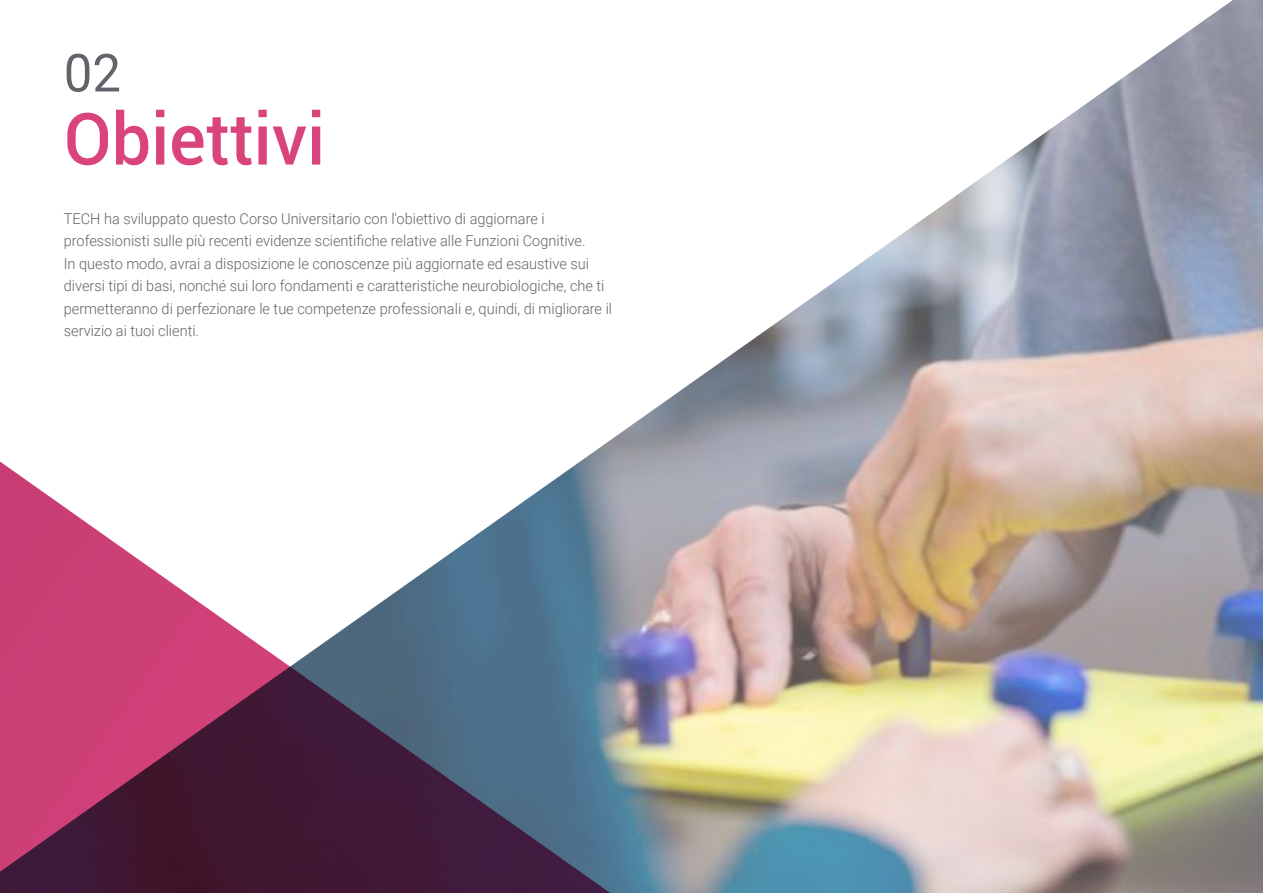
<style>
.page{position:relative;width:1263px;height:893px;background:#fff}
.page>*{position:absolute;margin:0;border:0;box-sizing:border-box;transform-origin:0 0}
.t1{font:500 72px "Roboto";color:#da447d}
.t2{font:52.5px "Roboto";color:#61646a}
.t3{font:300 15px/22.5px "Roboto";color:#61646a}
</style>
<div class="page">
<img style="left:602px;top:0;width:661px;height:893px">
<svg style="left:0;top:446px;width:640px;height:447px"></svg>
<h2 class="t2" style="left:64px;top:36px;width:59px">02</h2>
<h1 class="t1" style="left:64px;top:88px;width:263px">Obiettivi</h1>
<p class="t3" style="left:64px;top:207px;width:550px">TECH ha sviluppato questo Corso Universitario con l'obiettivo di aggiornare i professionisti sulle più recenti evidenze scientifiche relative alle Funzioni Cognitive.<br>In questo modo, avrai a disposizione le conoscenze più aggiornate ed esaustive sui diversi tipi di basi, nonché sui loro fondamenti e caratteristiche neurobiologiche, che ti permetteranno di perfezionare le tue competenze professionali e, quindi, di migliorare il servizio ai tuoi clienti.</p>
</div>
